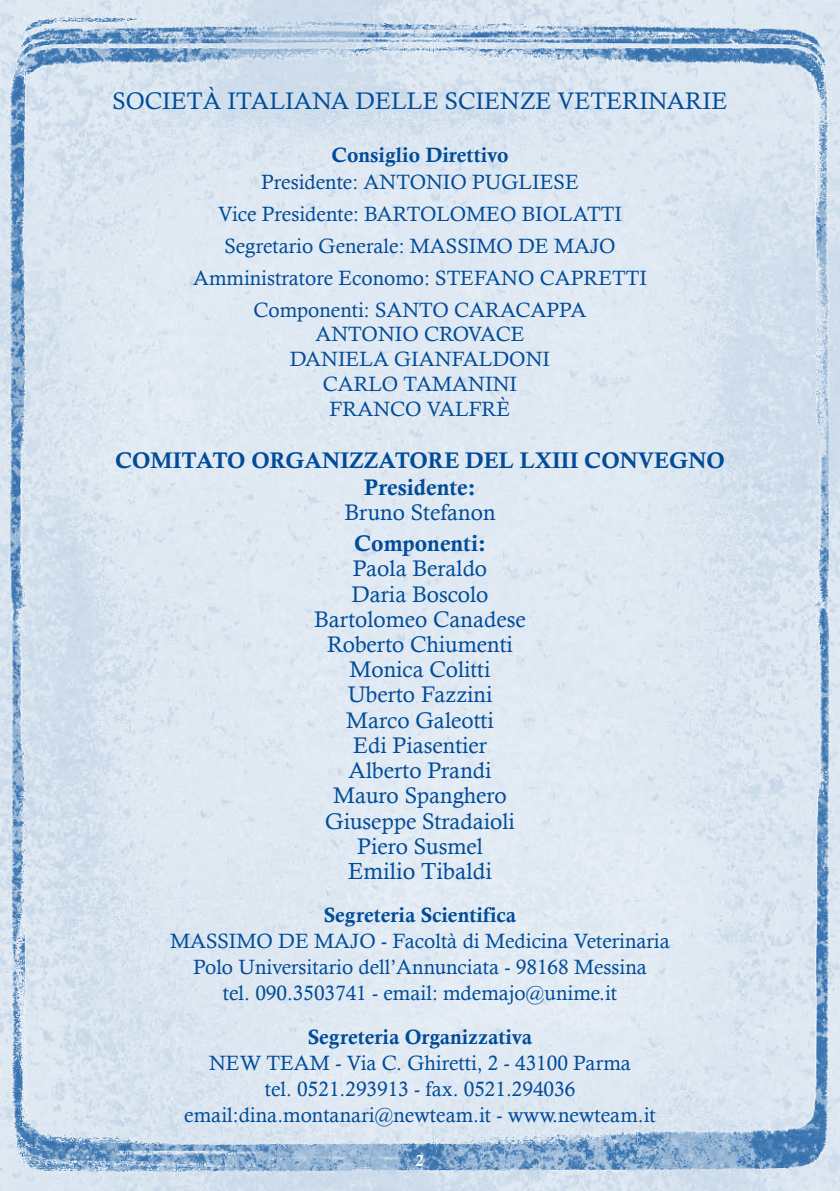
<style>
.page{position:relative;width:840px;height:1191px;background:#fff}
.page>*{position:absolute;margin:0;border:0;box-sizing:border-box;transform-origin:0 0}
.t1{font:24px "Calisto";color:#004c99}
.t2{font:23.2px "Calisto";color:#004c99}
.t3{font:22.6px/25.2px "Calisto";color:#004c99;text-align:center}
.t4{font:22.6px/27px "Calis MT Bol";color:#004c99;text-align:center}
.t5{font:20.6px/32px "Calisto";color:#004c99;text-align:center}
.t6{font:20.6px "Calis MT Bol";color:#004c99}
.t7{font:16px "Calis MT Bol";color:#fff}
</style>
<div class="page">
<img style="left:0;top:0;width:839px;height:1191px">
<p class="t1" style="left:112px;top:87px;width:616px">SOCIETÀ ITALIANA DELLE SCIENZE VETERINARIE</p>
<p class="t6" style="left:331px;top:143px;width:179px">Consiglio Direttivo</p>
<p class="t5" style="left:193px;top:165px;width:455px">Presidente: ANTONIO PUGLIESE<br>Vice Presidente: BARTOLOMEO BIOLATTI Segretario Generale: MASSIMO DE MAJO Amministratore Economo: STEFANO CAPRETTI Componenti: SANTO CARACAPPA</p>
<p class="t5" style="left:290px;top:322px;width:261px;line-height:24.8px">ANTONIO CROVACE<br>DANIELA GIANFALDONI<br>CARLO TAMANINI<br>FRANCO VALFRÈ</p>
<p class="t4" style="left:115px;top:446px;width:611px">COMITATO ORGANIZZATORE DEL LXIII CONVEGNO<br>Presidente:</p>
<p class="t3" style="left:344px;top:499px;width:152px">Bruno Stefanon</p>
<p class="t4" style="left:354px;top:530px;width:133px">Componenti:</p>
<p class="t3" style="left:314px;top:556px;width:213px">Paola Beraldo<br>Daria Boscolo<br>Bartolomeo Canadese<br>Roberto Chiumenti<br>Monica Colitti<br>Uberto Fazzini<br>Marco Galeotti<br>Edi Piasentier<br>Alberto Prandi<br>Mauro Spanghero<br>Giuseppe Stradaioli<br>Piero Susmel</p>
<p class="t2" style="left:348px;top:857px;width:145px">Emilio Tibaldi</p>
<p class="t6" style="left:323px;top:903px;width:194px">Segreteria Scientifica</p>
<p class="t5" style="left:170px;top:928px;width:501px;line-height:26px">MASSIMO DE MAJO - Facoltà di Medicina Veterinaria<br>Polo Universitario dell’Annunciata - 98168 Messina<br>tel. 090.3503741 - email: mdemajo@unime.it</p>
<p class="t6" style="left:307px;top:1025px;width:226px">Segreteria Organizzativa</p>
<p class="t5" style="left:184px;top:1050px;width:472px;line-height:26px">NEW TEAM - Via C. Ghiretti, 2 - 43100 Parma<br>tel. 0521.293913 - fax. 0521.294036 email:dina.montanari@newteam.it - www.newteam.it</p>
<p class="t7" style="left:415px;top:1150px;width:10px">2</p>
</div>
